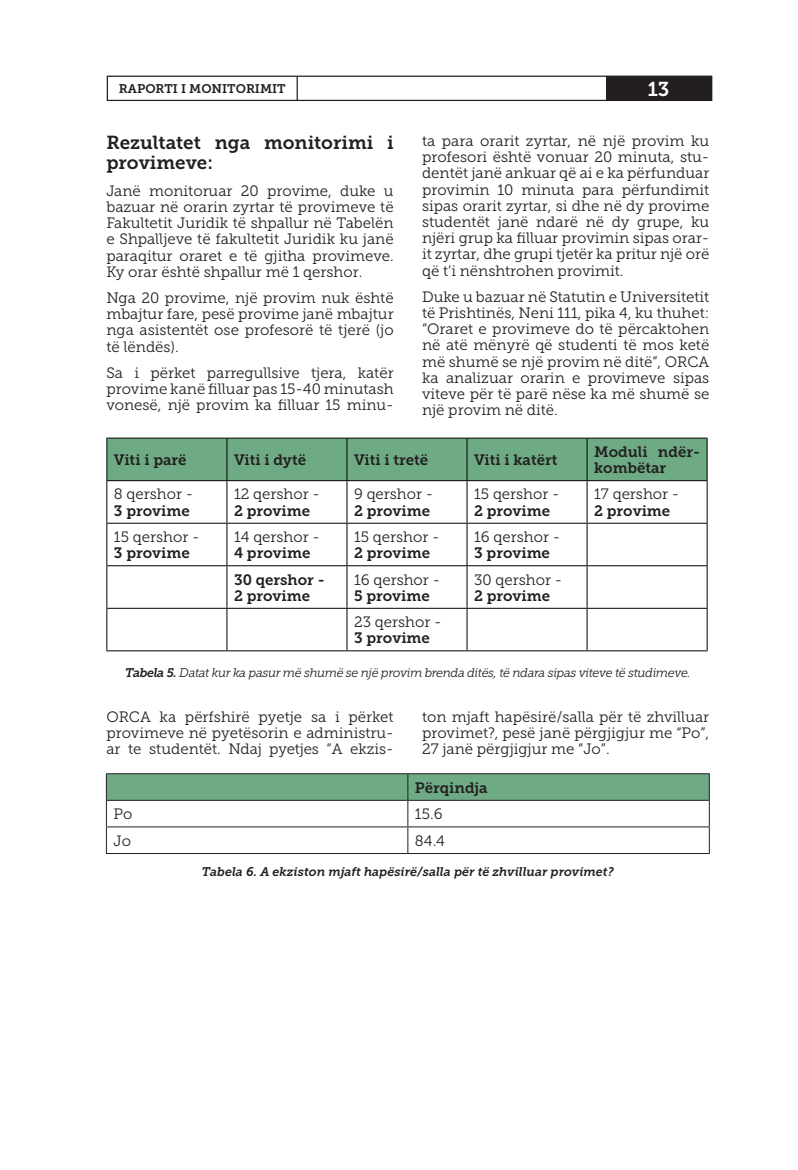
<style>
.page{position:relative;width:798px;height:1170px;background:#fff}
.page>*{position:absolute;margin:0;border:0;box-sizing:border-box;transform-origin:0 0}
.t1{font:20px "Museo Slab 700";color:#fff}
.Paragraph_Style_4{font:18.75px/20.2px "Museo Slab 700";color:#231f20}
.t2{font:15px/16.2px "Museo Slab 300";color:#231f20}
.t3{font:15px/16.2px "Museo Slab 700";color:#231f20}
.Italic{font:italic 12.5px "Museo Slab 300";letter-spacing:-.03em;color:#231f20}
.Italic-2{font:italic 12.5px "Museo Slab 700";color:#231f20}
.t4{font:12.5px "Museo Slab 700";color:#231f20}
.s1{font-family:"Museo Slab 700"}
</style>
<div class="page">
<div style="left:605px;top:76px;width:106px;height:25px;background:#231f20"></div>
<div style="left:107px;top:76px;width:605px;height:25px;border:1px solid #231f20"></div>
<hr style="left:296px;top:76px;width:2px;height:25px;background:#231f20">
<div style="left:107px;top:438px;width:599px;height:42px;background:#6eab84"></div>
<hr style="left:106px;top:437px;width:121px;height:1px;background:#000">
<hr style="left:106px;top:438px;width:1px;height:42px;background:#000">
<hr style="left:227px;top:437px;width:120px;height:1px;background:#000">
<hr style="left:226px;top:438px;width:1px;height:42px;background:#000">
<hr style="left:347px;top:437px;width:120px;height:1px;background:#000">
<hr style="left:346px;top:438px;width:1px;height:42px;background:#000">
<hr style="left:467px;top:437px;width:120px;height:1px;background:#000">
<hr style="left:466px;top:438px;width:1px;height:42px;background:#000">
<hr style="left:587px;top:437px;width:120px;height:1px;background:#000">
<hr style="left:586px;top:438px;width:1px;height:42px;background:#000">
<hr style="left:706px;top:438px;width:1px;height:42px;background:#000">
<hr style="left:106px;top:480px;width:121px;height:1px;background:#000">
<hr style="left:106px;top:481px;width:1px;height:41px;background:#000">
<hr style="left:227px;top:480px;width:120px;height:1px;background:#000">
<hr style="left:226px;top:481px;width:1px;height:41px;background:#000">
<hr style="left:347px;top:480px;width:120px;height:1px;background:#000">
<hr style="left:346px;top:481px;width:1px;height:41px;background:#000">
<hr style="left:467px;top:480px;width:120px;height:1px;background:#000">
<hr style="left:466px;top:481px;width:1px;height:41px;background:#000">
<hr style="left:587px;top:480px;width:120px;height:1px;background:#000">
<hr style="left:586px;top:481px;width:1px;height:41px;background:#000">
<hr style="left:706px;top:481px;width:1px;height:41px;background:#000">
<hr style="left:106px;top:522px;width:121px;height:1px;background:#000">
<hr style="left:106px;top:523px;width:1px;height:42px;background:#000">
<hr style="left:227px;top:522px;width:120px;height:1px;background:#000">
<hr style="left:226px;top:523px;width:1px;height:42px;background:#000">
<hr style="left:347px;top:522px;width:120px;height:1px;background:#000">
<hr style="left:346px;top:523px;width:1px;height:42px;background:#000">
<hr style="left:467px;top:522px;width:120px;height:1px;background:#000">
<hr style="left:466px;top:523px;width:1px;height:42px;background:#000">
<hr style="left:587px;top:522px;width:120px;height:1px;background:#000">
<hr style="left:586px;top:523px;width:1px;height:42px;background:#000">
<hr style="left:706px;top:523px;width:1px;height:42px;background:#000">
<hr style="left:106px;top:565px;width:121px;height:1px;background:#000">
<hr style="left:106px;top:566px;width:1px;height:41px;background:#000">
<hr style="left:227px;top:565px;width:120px;height:1px;background:#000">
<hr style="left:226px;top:566px;width:1px;height:41px;background:#000">
<hr style="left:347px;top:565px;width:120px;height:1px;background:#000">
<hr style="left:346px;top:566px;width:1px;height:41px;background:#000">
<hr style="left:467px;top:565px;width:120px;height:1px;background:#000">
<hr style="left:466px;top:566px;width:1px;height:41px;background:#000">
<hr style="left:587px;top:565px;width:120px;height:1px;background:#000">
<hr style="left:586px;top:566px;width:1px;height:41px;background:#000">
<hr style="left:706px;top:566px;width:1px;height:41px;background:#000">
<hr style="left:106px;top:607px;width:121px;height:1px;background:#000">
<hr style="left:106px;top:608px;width:1px;height:42px;background:#000">
<hr style="left:227px;top:607px;width:120px;height:1px;background:#000">
<hr style="left:226px;top:608px;width:1px;height:42px;background:#000">
<hr style="left:347px;top:607px;width:120px;height:1px;background:#000">
<hr style="left:346px;top:608px;width:1px;height:42px;background:#000">
<hr style="left:467px;top:607px;width:120px;height:1px;background:#000">
<hr style="left:466px;top:608px;width:1px;height:42px;background:#000">
<hr style="left:587px;top:607px;width:120px;height:1px;background:#000">
<hr style="left:586px;top:608px;width:1px;height:42px;background:#000">
<hr style="left:706px;top:608px;width:1px;height:42px;background:#000">
<hr style="left:106px;top:650px;width:121px;height:1px;background:#000">
<hr style="left:227px;top:650px;width:120px;height:1px;background:#000">
<hr style="left:347px;top:650px;width:120px;height:1px;background:#000">
<hr style="left:467px;top:650px;width:120px;height:1px;background:#000">
<hr style="left:587px;top:650px;width:120px;height:1px;background:#000">
<svg style="left:106px;top:773px;width:603px;height:80px"></svg>
<hr style="left:106px;top:853px;width:301px;height:1px;background:#231f20">
<hr style="left:407px;top:853px;width:302px;height:1px;background:#231f20">
<p class="t4" style="left:119px;top:81px;width:168px">RAPORTI I MONITORIMIT</p>
<h1 class="t1" style="left:647px;top:77px;width:23px">13</h1>
<p class="Paragraph_Style_4" style="left:106px;top:132px;width:289px">Rezultatet nga monitorimi i provimeve:</p>
<p class="t2" style="left:106px;top:183px;width:289px;text-align:justify">Janë monitoruar 20 provime, duke u bazuar në orarin zyrtar të provimeve të Fakultetit Juridik të shpallur në Tabelën e Shpalljeve të fakultetit Juridik ku janë paraqitur oraret e të gjitha provimeve.<br>Ky orar është shpallur më 1 qershor.</p>
<p class="t2" style="left:106px;top:290px;width:289px;text-align:justify">Nga 20 provime, një provim nuk është mbajtur fare, pesë provime janë mbajtur nga asistentët ose profesorë të tjerë (jo të lëndës).</p>
<p class="t2" style="left:106px;top:365px;width:289px;text-align:justify">Sa i përket parregullsive tjera, katër provime kanë filluar pas 15-40 minutash vonesë, një provim ka filluar 15 minu-</p>
<p class="t2" style="left:422px;top:133px;width:289px;text-align:justify">ta para orarit zyrtar, në një provim ku profesori është vonuar 20 minuta, stu&shy;dentët janë ankuar që ai e ka përfunduar provimin 10 minuta para përfundimit sipas orarit zyrtar, si dhe në dy provime studentët janë ndarë në dy grupe, ku njëri grup ka filluar provimin sipas orar&shy;it zyrtar, dhe grupi tjetër ka pritur një orë që t’i nënshtrohen provimit.</p>
<p class="t2" style="left:422px;top:288px;width:289px;text-align:justify">Duke u bazuar në Statutin e Universitetit të Prishtinës, Neni 111, pika 4, ku thuhet: “Oraret e provimeve do të përcaktohen në atë mënyrë që studenti të mos ketë më shumë se një provim në ditë”, ORCA ka analizuar orarin e provimeve sipas viteve për të parë nëse ka më shumë se një provim në ditë.</p>
<p class="t3" style="left:114px;top:452px;width:74px">Viti i parë</p>
<p class="t3" style="left:234px;top:452px;width:74px">Viti i dytë</p>
<p class="t3" style="left:354px;top:452px;width:76px">Viti i tretë</p>
<p class="t3" style="left:474px;top:452px;width:85px">Viti i katërt</p>
<p class="t3" style="left:594px;top:443px;width:107px">Moduli ndër&shy;kombëtar</p>
<p class="t2" style="left:114px;top:486px;width:81px">8 qershor -<br><span class="s1">3 provime</span></p>
<p class="t2" style="left:234px;top:486px;width:87px">12 qershor -<br><span class="s1">2 provime</span></p>
<p class="t2" style="left:354px;top:486px;width:81px">9 qershor -<br><span class="s1">2 provime</span></p>
<p class="t2" style="left:474px;top:486px;width:87px">15 qershor -<br><span class="s1">2 provime</span></p>
<p class="t2" style="left:594px;top:486px;width:87px">17 qershor -<br><span class="s1">2 provime</span></p>
<p class="t2" style="left:114px;top:529px;width:87px">15 qershor -<br><span class="s1">3 provime</span></p>
<p class="t2" style="left:234px;top:529px;width:87px">14 qershor -<br><span class="s1">4 provime</span></p>
<p class="t2" style="left:354px;top:529px;width:87px">15 qershor -<br><span class="s1">2 provime</span></p>
<p class="t2" style="left:474px;top:529px;width:87px">16 qershor -<br><span class="s1">3 provime</span></p>
<p class="t3" style="left:234px;top:571px;width:92px">30 qershor -<br>2 provime</p>
<p class="t2" style="left:354px;top:571px;width:87px">16 qershor -<br><span class="s1">5 provime</span></p>
<p class="t2" style="left:474px;top:571px;width:89px">30 qershor -<br><span class="s1">2 provime</span></p>
<p class="t2" style="left:354px;top:614px;width:89px">23 qershor -<br><span class="s1">3 provime</span></p>
<p class="Italic" style="left:125px;top:665px;width:567px"><span class="s1">Tabela 5.</span> Datat kur ka pasur më shumë se një provim brenda ditës, të ndara sipas viteve të studimeve.</p>
<p class="t2" style="left:106px;top:708px;width:289px;text-align:justify">ORCA ka përfshirë pyetje sa i përket provimeve në pyetësorin e administru&shy;ar te studentët. Ndaj pyetjes “A ekzis-</p>
<p class="t2" style="left:422px;top:708px;width:288px;text-align:justify">ton mjaft hapësirë/salla për të zhvilluar provimet?, pesë janë përgjigjur me “Po”, 27 janë përgjigjur me “Jo”.</p>
<p class="t3" style="left:415px;top:779px;width:74px">Përqindja</p>
<p class="t2" style="left:113px;top:806px;width:20px">Po</p>
<p class="t2" style="left:415px;top:806px;width:29px">15.6</p>
<p class="t2" style="left:113px;top:832px;width:19px">Jo</p>
<p class="t2" style="left:415px;top:832px;width:31px">84.4</p>
<p class="Italic-2" style="left:202px;top:864px;width:413px">Tabela 6. A ekziston mjaft hapësirë/salla për të zhvilluar provimet?</p>
</div>
